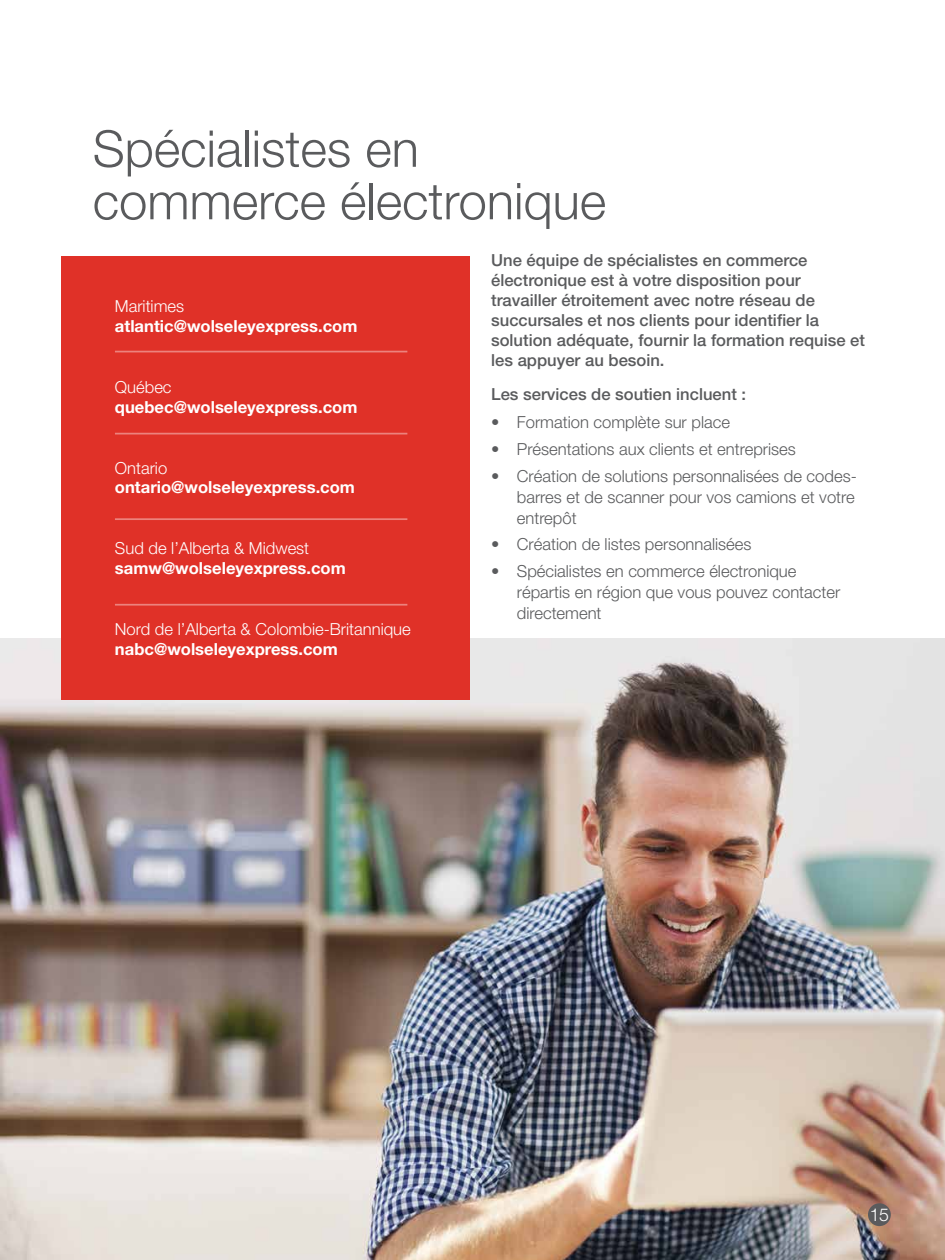
<style>
.page{position:relative;width:945px;height:1260px;background:#fff}
.page>*{position:absolute;margin:0;border:0;box-sizing:border-box;transform-origin:0 0}
.t1{font:300 50.75px/52.5px "Helvetica Neue";color:#5a5b5d}
.t2{font:300 17.68px "Helvetica Neue";color:#fff}
.t3{font:300 16.62px/21px "Helvetica Neue";color:#5a5b5d}
.t4{font:500 16.62px/19.9px "Helvetica Neue";color:#5a5b5d}
.t5{font:700 16.62px "Helvetica Neue";color:#fff}
.t6{font:300 16.62px "Helvetica Neue";color:#fff}
</style>
<div class="page">
<img style="left:0;top:639px;width:945px;height:621px">
<div style="left:61px;top:256px;width:409px;height:444px;background:#e03128"></div>
<hr style="left:115px;top:351px;width:292px;height:1px;background:#fff">
<hr style="left:115px;top:433px;width:292px;height:1px;background:#fff">
<hr style="left:115px;top:518px;width:292px;height:2px;background:#fff">
<hr style="left:115px;top:604px;width:292px;height:2px;background:#fff">
<div style="left:868px;top:1203px;width:23px;height:23px;background:#5a5b5d;border-radius:50%"></div>
<h1 class="t1" style="left:93px;top:121px;width:515px">Spécialistes en commerce électronique</h1>
<p class="t4" style="left:491px;top:250px;width:375px">Une équipe de spécialistes en commerce électronique est à votre disposition pour travailler étroitement avec notre réseau de succursales et nos clients pour identifier la solution adéquate, fournir la formation requise et les appuyer au besoin.</p>
<p class="t4" style="left:491px;top:383px;width:257px">Les services de soutien incluent :</p>
<p class="t3" style="left:491px;top:412px;width:240px">• Formation complète sur place</p>
<p class="t3" style="left:491px;top:438px;width:306px">• Présentations aux clients et entreprises</p>
<p class="t3" style="left:517px;top:465px;width:341px;text-indent:-26px">• Création de solutions personnalisées de codes&shy;barres et de scanner pour vos camions et votre entrepôt</p>
<p class="t3" style="left:491px;top:534px;width:262px">• Création de listes personnalisées</p>
<p class="t3" style="left:517px;top:560px;width:325px;text-indent:-26px">• Spécialistes en commerce électronique répartis en région que vous pouvez contacter directement</p>
<p class="t6" style="left:115px;top:296px;width:71px">Maritimes</p>
<p class="t5" style="left:115px;top:316px;width:244px">atlantic@wolseleyexpress.com</p>
<p class="t6" style="left:115px;top:377px;width:58px">Québec</p>
<p class="t5" style="left:115px;top:396px;width:244px">quebec@wolseleyexpress.com</p>
<p class="t6" style="left:115px;top:457px;width:54px">Ontario</p>
<p class="t5" style="left:115px;top:477px;width:242px">ontario@wolseleyexpress.com</p>
<p class="t6" style="left:115px;top:538px;width:196px">Sud de l’Alberta &amp; Midwest</p>
<p class="t5" style="left:115px;top:558px;width:232px">samw@wolseleyexpress.com</p>
<p class="t6" style="left:115px;top:619px;width:297px">Nord de l’Alberta &amp; Colombie-Britannique</p>
<p class="t5" style="left:115px;top:639px;width:224px">nabc@wolseleyexpress.com</p>
<p class="t2" style="left:870px;top:1204px;width:21px">15</p>
</div>
